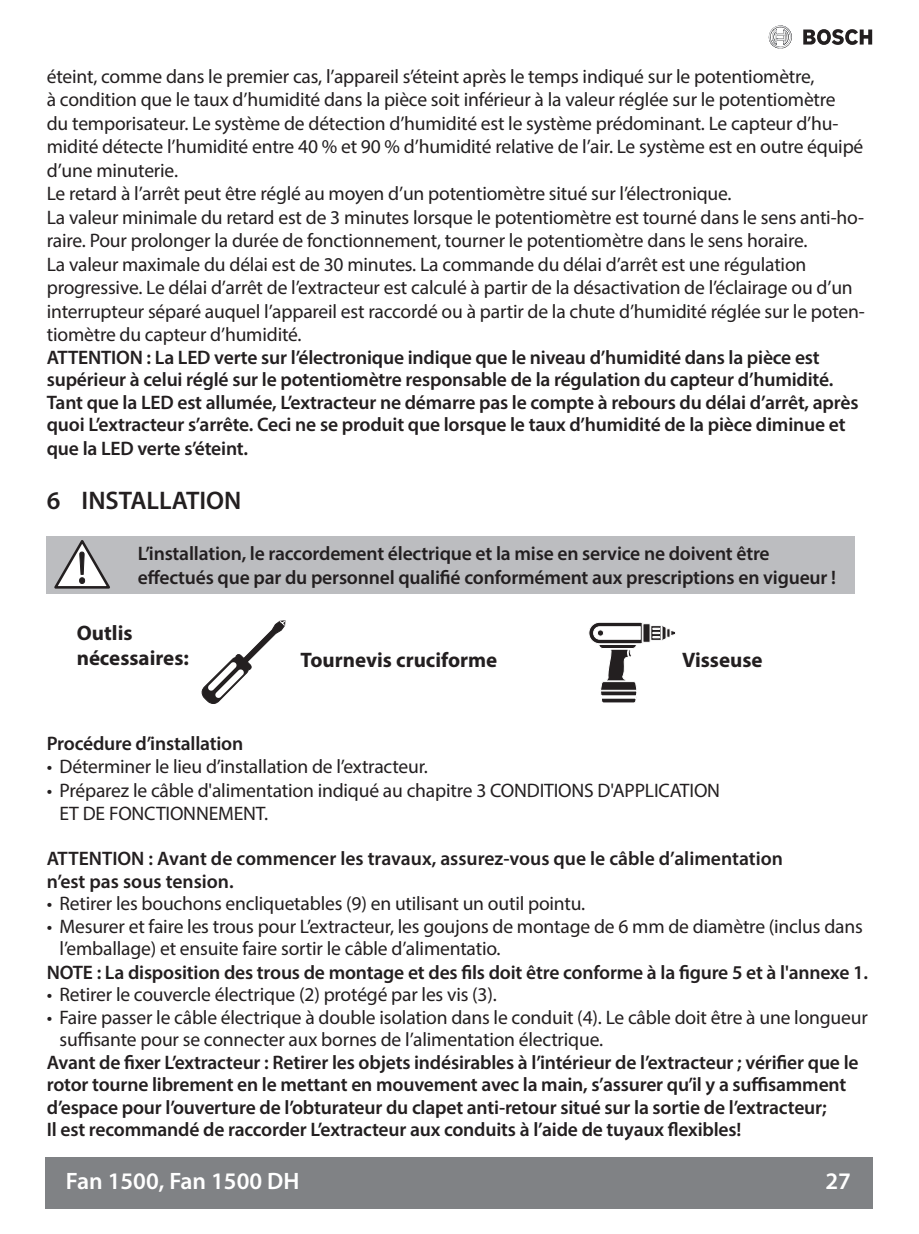
<style>
.page{position:relative;width:919px;height:1234px;background:#fff}
.page>*{position:absolute;margin:0;border:0;box-sizing:border-box;transform-origin:0 0}
.t1{font:600 25.5px "Myriad Pro";color:#231f20}
.t2{font:600 23.7px "Myriad Pro";color:#fff}
.t3{font:700 21px/25.2px "Myriad Pro";color:#231f20}
.t4{font:19.5px/23.4px "Myriad Pro";letter-spacing:-.01em;color:#231f20}
.t5{font:600 19.5px/22.8px "Myriad Pro";letter-spacing:-.01em;color:#231f20}
</style>
<div class="page">
<div style="left:46px;top:1157px;width:827px;height:51px;background:#808285"></div>
<svg style="left:768px;top:26px;width:24px;height:23px"></svg>
<svg style="left:803px;top:29px;width:69px;height:16px"></svg>
<div style="left:47px;top:536px;width:808px;height:57px;background:#bcbdc0"></div>
<svg style="left:54px;top:540px;width:56px;height:49px"></svg>
<svg style="left:589px;top:622px;width:87px;height:81px"></svg>
<div style="left:597px;top:629px;width:6px;height:7px;background:#231f20;border-radius:50%"></div>
<div style="left:597px;top:629px;width:6px;height:7px;border:1px solid #fff;border-radius:50%"></div>
<svg style="left:201px;top:620px;width:84px;height:84px"></svg>
<p class="t4" style="left:47px;top:64px;width:819px">éteint, comme dans le premier cas, l’appareil s’éteint après le temps indiqué sur le potentiomètre,<br>à condition que le taux d’humidité dans la pièce soit inférieur à la valeur réglée sur le potentiomètre<br>du temporisateur. Le système de détection d’humidité est le système prédominant. Le capteur d’hu&shy;midité détecte l’humidité entre 40 % et 90 % d’humidité relative de l’air. Le système est en outre équipé d’une minuterie.<br>Le retard à l’arrêt peut être réglé au moyen d’un potentiomètre situé sur l’électronique.<br>La valeur minimale du retard est de 3 minutes lorsque le potentiomètre est tourné dans le sens anti-ho&shy;raire. Pour prolonger la durée de fonctionnement, tourner le potentiomètre dans le sens horaire.<br>La valeur maximale du délai est de 30 minutes. La commande du délai d’arrêt est une régulation progressive. Le délai d’arrêt de l’extracteur est calculé à partir de la désactivation de l’éclairage ou d’un interrupteur séparé auquel l’appareil est raccordé ou à partir de la chute d’humidité réglée sur le poten&shy;tiomètre du capteur d’humidité.</p>
<p class="t5" style="left:47px;top:345px;width:813px">ATTENTION : La LED verte sur l’électronique indique que le niveau d’humidité dans la pièce est supérieur à celui réglé sur le potentiomètre responsable de la régulation du capteur d’humidité.<br>Tant que la LED est allumée, L’extracteur ne démarre pas le compte à rebours du délai d’arrêt, après quoi L’extracteur s’arrête. Ceci ne se produit que lorsque le taux d’humidité de la pièce diminue et que la LED verte s’éteint.</p>
<h1 class="t1" style="left:47px;top:484px;width:196px">6 INSTALLATION</h1>
<p class="t5" style="left:138px;top:541px;width:699px">L’installation, le raccordement électrique et la mise en service ne doivent être effectués que par du personnel qualifié conformément aux prescriptions en vigueur !</p>
<p class="t3" style="left:77px;top:619px;width:114px">Outlis nécessaires:</p>
<p class="t3" style="left:300px;top:647px;width:198px">Tournevis cruciforme</p>
<p class="t3" style="left:682px;top:647px;width:82px">Visseuse</p>
<p class="t5" style="left:47px;top:731px;width:198px">Procédure d’installation</p>
<p class="t4" style="left:47px;top:754px;width:381px">• Déterminer le lieu d’installation de l’extracteur.</p>
<p class="t4" style="left:60px;top:777px;width:662px;text-indent:-13px">• Préparez le câble d'alimentation indiqué au chapitre 3 CONDITIONS D'APPLICATION<br>ET DE FONCTIONNEMENT.</p>
<p class="t5" style="left:47px;top:846px;width:737px">ATTENTION : Avant de commencer les travaux, assurez-vous que le câble d’alimentation n’est pas sous tension.</p>
<p class="t4" style="left:47px;top:891px;width:538px">• Retirer les bouchons encliquetables (9) en utilisant un outil pointu.</p>
<p class="t4" style="left:60px;top:914px;width:804px;line-height:22.5px;text-indent:-13px">• Mesurer et faire les trous pour L’extracteur, les goujons de montage de 6 mm de diamètre (inclus dans l’emballage) et ensuite faire sortir le câble d’alimentatio.</p>
<p class="t5" style="left:47px;top:959px;width:822px">NOTE : La disposition des trous de montage et des fils doit être conforme à la figure 5 et à l'annexe 1.</p>
<p class="t4" style="left:47px;top:982px;width:450px">• Retirer le couvercle électrique (2) protégé par les vis (3).</p>
<p class="t4" style="left:60px;top:1005px;width:809px;line-height:22.5px;text-indent:-13px">• Faire passer le câble électrique à double isolation dans le conduit (4). Le câble doit être à une longueur suffisante pour se connecter aux bornes de l’alimentation électrique.</p>
<p class="t5" style="left:47px;top:1050px;width:813px">Avant de fixer L’extracteur : Retirer les objets indésirables à l’intérieur de l’extracteur ; vérifier que le rotor tourne librement en le mettant en mouvement avec la main, s’assurer qu’il y a suffisamment d’espace pour l’ouverture de l’obturateur du clapet anti-retour situé sur la sortie de l’extracteur;<br>Il est recommandé de raccorder L’extracteur aux conduits à l’aide de tuyaux flexibles!</p>
<p class="t2" style="left:66px;top:1165px;width:235px">Fan 1500, Fan 1500 DH</p>
<p class="t2" style="left:825px;top:1165px;width:27px">27</p>
</div>
